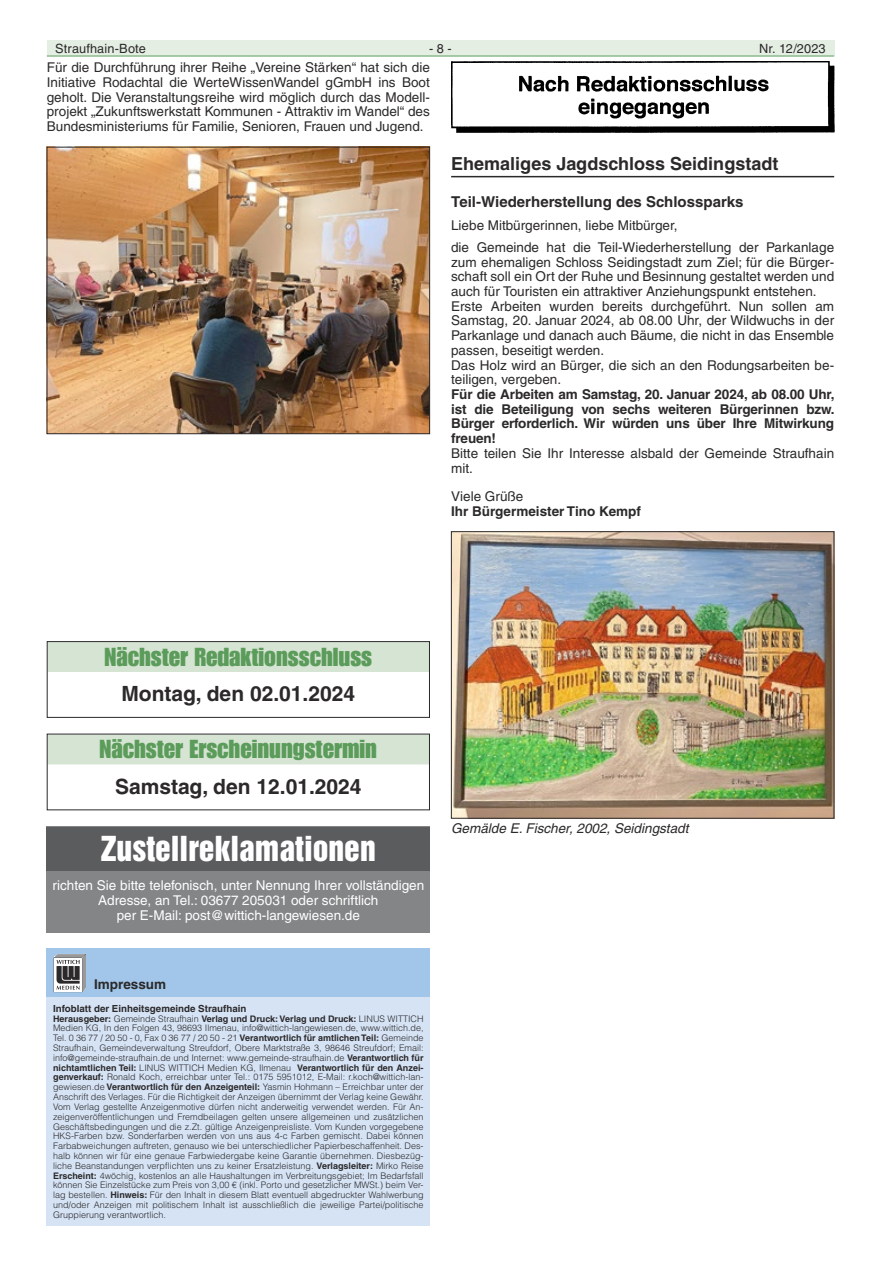
<style>
.page{position:relative;width:881px;height:1263px;background:#fff}
.page>*{position:absolute;margin:0;border:0;box-sizing:border-box;transform-origin:0 0}
.t1{font:31.5px "Helvetica Inserat LT";color:#fff}
.t2{font:25.5px "Impact LT";color:#5c9c5b}
.t3{font:700 21px "Helvetica LT";color:#2b292a}
.t4{font:700 18px "Helvetica LT";color:#2b292a}
.t5{font:700 15px "Helvetica LT";color:#2b292a}
.t6{font:13.5px/14.7px "Helvetica LT";color:#2b292a}
.t7{font:700 13.5px/14.7px "Helvetica LT";letter-spacing:-.01em;color:#2b292a;text-align:justify}
.t8{font:13.5px/14.7px "Helvetica LT";color:#fff;text-align:center}
.t9{font:italic 13.5px "Helvetica LT";color:#2b292a}
.t10{font:12.75px "Helvetica LT";letter-spacing:.01em;color:#2b292a}
.t11{font:700 9.75px "Helvetica LT";color:#2b292a}
.t12{font:300 9px/9.8px "Helvetica LT";color:#2b292a;text-align:justify}
.s1{font-weight:700}
</style>
<div class="page">
<div style="left:47px;top:40px;width:786px;height:16px;background:#e4eee3"></div>
<hr style="left:47px;top:56px;width:786px;height:1px;background:#5c9c5b">
<hr style="left:451px;top:176px;width:382px;height:1px;background:#2b292a">
<img style="left:451px;top:62px;width:382px;height:71px">
<img style="left:453px;top:533px;width:378px;height:283px">
<div style="left:451px;top:531px;width:382px;height:287px;border:1px solid #2b292a"></div>
<img style="left:49px;top:149px;width:378px;height:283px">
<div style="left:47px;top:147px;width:382px;height:287px;border:1px solid #2b292a"></div>
<div style="left:48px;top:642px;width:381px;height:30px;background:#d6e4d4"></div>
<div style="left:47px;top:641px;width:382px;height:77px;border:1px solid #2b292a"></div>
<div style="left:48px;top:734px;width:381px;height:30px;background:#d6e4d4"></div>
<div style="left:47px;top:826px;width:382px;height:106px;background:#838587"></div>
<div style="left:47px;top:826px;width:382px;height:44px;background:#5b5c5e"></div>
<div style="left:47px;top:985px;width:382px;height:241px;background:#d5e3f5"></div>
<div style="left:47px;top:948px;width:382px;height:49px;background:#a1c6e9"></div>
<svg style="left:54px;top:954px;width:32px;height:38px"></svg>
<h3 class="t10" style="left:55px;top:42px;width:92px">Straufhain-Bote</h3>
<h3 class="t10" style="left:429px;top:42px;width:24px">- 8 -</h3>
<h3 class="t10" style="left:759px;top:42px;width:68px">Nr. 12/2023</h3>
<p class="t6" style="left:47px;top:60px;width:384px;text-align:justify">Für die Durchführung ihrer Reihe „Vereine Stärken“ hat sich die Initiative Rodachtal die WerteWissenWandel gGmbH ins Boot geholt. Die Veranstaltungsreihe wird möglich durch das Modell&shy;projekt „Zukunftswerkstatt Kommunen - Attraktiv im Wandel“ des Bundesministeriums für Familie, Senioren, Frauen und Jugend.</p>
<h3 class="t4" style="left:451px;top:153px;width:328px">Ehemaliges Jagdschloss Seidingstadt</h3>
<h3 class="t5" style="left:451px;top:193px;width:294px">Teil-Wiederherstellung des Schlossparks</h3>
<h3 class="t6" style="left:451px;top:215px;width:384px;line-height:21.5px">Liebe Mitbürgerinnen, liebe Mitbürger,<br>die Gemeinde hat die Teil-Wiederherstellung der Parkanlage</h3>
<p class="t6" style="left:451px;top:255px;width:384px">zum ehemaligen Schloss Seidingstadt zum Ziel; für die Bürger&shy;schaft soll ein Ort der Ruhe und Besinnung gestaltet werden und auch für Touristen ein attraktiver Anziehungspunkt entstehen.<br>Erste Arbeiten wurden bereits durchgeführt. Nun sollen am Samstag, 20. Januar 2024, ab 08.00 Uhr, der Wildwuchs in der Parkanlage und danach auch Bäume, die nicht in das Ensemble passen, beseitigt werden.<br>Das Holz wird an Bürger, die sich an den Rodungsarbeiten be&shy;teiligen, vergeben.</p>
<h3 class="t7" style="left:451px;top:387px;width:385px">Für die Arbeiten am Samstag, 20. Januar 2024, ab 08.00 Uhr, ist die Beteiligung von sechs weiteren Bürgerinnen bzw.<br>Bürger erforderlich. Wir würden uns über Ihre Mitwirkung freuen!</h3>
<h3 class="t6" style="left:451px;top:446px;width:384px">Bitte teilen Sie Ihr Interesse alsbald der Gemeinde Straufhain mit.</h3>
<h3 class="t6" style="left:451px;top:489px;width:74px">Viele Grüße</h3>
<h3 class="t7" style="left:451px;top:503px;width:191px">Ihr Bürgermeister Tino Kempf</h3>
<h2 class="t2" style="left:104px;top:647px;width:269px">Nächster Redaktionsschluss</h2>
<h3 class="t3" style="left:121px;top:682px;width:235px">Montag, den 02.01.2024</h3>
<h2 class="t2" style="left:100px;top:739px;width:279px">Nächster Erscheinungstermin</h2>
<h3 class="t3" style="left:115px;top:774px;width:248px">Samstag, den 12.01.2024</h3>
<h1 class="t1" style="left:101px;top:831px;width:276px">Zustellreklamationen</h1>
<h3 class="t8" style="left:52px;top:878px;width:373px">richten Sie bitte telefonisch, unter Nennung Ihrer vollständigen<br>Adresse, an Tel.: 03677 205031 oder schriftlich<br>per E-Mail: post@wittich-langewiesen.de</h3>
<h3 class="t7" style="left:94px;top:976px;width:74px">Impressum</h3>
<p class="t11" style="left:53px;top:1003px;width:195px">Infoblatt der Einheitsgemeinde Straufhain</p>
<p class="t12" style="left:53px;top:1014px;width:372px"><span class="s1">Herausgeber:</span> Gemeinde Straufhain <span class="s1">Verlag und Druck: Verlag und Druck:</span> LINUS WITTICH Medien KG, In den Folgen 43, 98693 Ilmenau, info@wittich-langewiesen.de, www.wittich.de, Tel. 0 36 77 / 20 50 - 0, Fax 0 36 77 / 20 50 - 21 <span class="s1">Verantwortlich für amtlichen Teil:</span> Gemeinde Straufhain, Gemeindeverwaltung Streufdorf, Obere Marktstraße 3, 98646 Streufdorf; Email: info@gemeinde-straufhain.de und Internet: www.gemeinde-straufhain.de <span class="s1">Verantwortlich für nichtamtlichen Teil:</span> LINUS WITTICH Medien KG, Ilmenau <span class="s1">Verantwortlich für den Anzei&shy;genverkauf:</span> Ronald Koch, erreichbar unter Tel.: 0175 5951012, E-Mail: r.koch@wittich-lan&shy;gewiesen.de <span class="s1">Verantwortlich für den Anzeigenteil:</span> Yasmin Hohmann – Erreichbar unter der Anschrift des Verlages. Für die Richtigkeit der Anzeigen übernimmt der Verlag keine Gewähr.<br>Vom Verlag gestellte Anzeigenmotive dürfen nicht anderweitig verwendet werden. Für An&shy;zeigenveröffentlichungen und Fremdbeilagen gelten unsere allgemeinen und zusätzlichen Geschäftsbedingungen und die z.Zt. gültige Anzeigenpreisliste. Vom Kunden vorgegebene HKS-Farben bzw. Sonderfarben werden von uns aus 4-c Farben gemischt. Dabei können Farbabweichungen auftreten, genauso wie bei unterschiedlicher Papierbeschaffenheit. Des&shy;halb können wir für eine genaue Farbwiedergabe keine Garantie übernehmen. Diesbezüg&shy;liche Beanstandungen verpflichten uns zu keiner Ersatzleistung. <span class="s1">Verlagsleiter:</span> Mirko Reise <span class="s1">Erscheint:</span> 4wöchig, kostenlos an alle Haushaltungen im Verbreitungsgebiet; Im Bedarfsfall können Sie Einzelstücke zum Preis von 3,00 € (inkl. Porto und gesetzlicher MWSt.) beim Ver&shy;lag bestellen. <span class="s1">Hinweis:</span> Für den Inhalt in diesem Blatt eventuell abgedruckter Wahlwerbung und/oder Anzeigen mit politischem Inhalt ist ausschließlich die jeweilige Partei/politische Gruppierung verantwortlich.</p>
<h3 class="t9" style="left:451px;top:823px;width:241px">Gemälde E.Fischer, 2002, Seidingstadt</h3>
</div>
